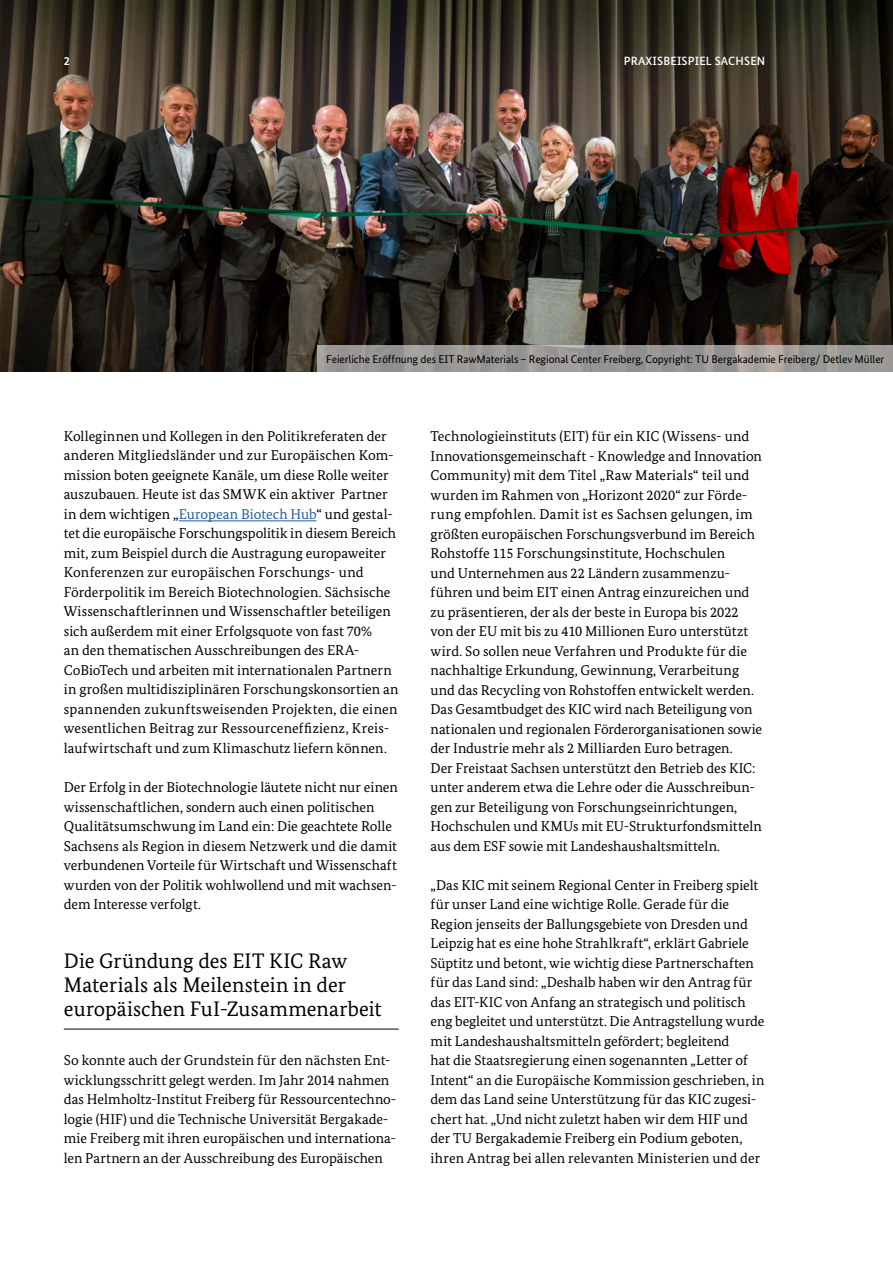
<style>
.page{position:relative;width:893px;height:1263px;background:#fff}
.page>*{position:absolute;margin:0;border:0;box-sizing:border-box;transform-origin:0 0}
.t1{font:21px/24px "Bundes Serif";letter-spacing:.005em;color:#000}
.t2{font:14.25px/19.5px "Bundes Serif";color:#000}
.t3{font:500 12px "Bundes Sans";letter-spacing:.01em;color:#fff}
.t4{font:700 12px "Bundes Sans";color:#fff}
.t5{font:11.25px "Bundes Sans";letter-spacing:-.005em;color:#000}
.s1{color:#215e9e}
</style>
<div class="page">
<hr style="left:179px;top:520px;width:137px;height:1px;background:#215e9e">
<img style="left:0;top:0;width:893px;height:372px">
<div style="left:318px;top:345px;width:575px;height:27px;background:#d5d5d5;opacity:.8"></div>
<hr style="left:64px;top:1029px;width:335px;height:1px;background:#000">
<p class="t4" style="left:64px;top:53px;width:7px">2</p>
<p class="t3" style="left:624px;top:53px;width:143px">PRAXISBEISPIEL SACHSEN</p>
<p class="t5" style="left:326px;top:352px;width:560px">Feierliche Eröffnung des EIT RawMaterials – Regional Center Freiberg, Copyright: TU Bergakademie Freiberg/ Detlev Müller</p>
<p class="t2" style="left:64px;top:426px;width:336px">Kolleginnen und Kollegen in den Politikreferaten der anderen Mitgliedsländer und zur Europäischen Kom&shy;mission boten geeignete Kanäle, um diese Rolle weiter auszubauen. Heute ist das SMWK ein aktiver Partner in dem wichtigen „<span class="s1">European Biotech Hub</span>“ und gestal&shy;tet die europäische Forschungspolitik in diesem Bereich mit, zum Beispiel durch die Austragung europaweiter Konferenzen zur europäischen Forschungs- und Förderpolitik im Bereich Biotechnologien. Sächsische Wissenschaftlerinnen und Wissenschaftler beteiligen sich außerdem mit einer Erfolgsquote von fast 70%<br>an den thematischen Ausschreibungen des ERA-CoBioTech und arbeiten mit internationalen Partnern in großen multidisziplinären Forschungskonsortien an spannenden zukunftsweisenden Projekten, die einen wesentlichen Beitrag zur Ressourceneffizienz, Kreis&shy;laufwirtschaft und zum Klimaschutz liefern können.</p>
<p class="t2" style="left:64px;top:777px;width:336px">Der Erfolg in der Biotechnologie läutete nicht nur einen wissenschaftlichen, sondern auch einen politischen Qualitätsumschwung im Land ein: Die geachtete Rolle Sachsens als Region in diesem Netzwerk und die damit verbundenen Vorteile für Wirtschaft und Wissenschaft wurden von der Politik wohlwollend und mit wachsen&shy;dem Interesse verfolgt.</p>
<h3 class="t1" style="left:64px;top:948px;width:319px">Die Gründung des EIT KIC Raw<br>Materials als Meilenstein in der europäischen FuI-Zusammenarbeit</h3>
<p class="t2" style="left:64px;top:1051px;width:334px">So konnte auch der Grundstein für den nächsten Ent&shy;wicklungsschritt gelegt werden. Im Jahr 2014 nahmen das Helmholtz-Institut Freiberg für Ressourcentechno&shy;logie (HIF) und die Technische Universität Bergakade&shy;mie Freiberg mit ihren europäischen und internationa&shy;len Partnern an der Ausschreibung des Europäischen</p>
<p class="t2" style="left:431px;top:426px;width:333px">Technologieinstituts (EIT) für ein KIC (Wissens- und Innovationsgemeinschaft - Knowledge and Innovation Community) mit dem Titel „Raw Materials“ teil und wurden im Rahmen von „Horizont 2020“ zur Förde&shy;rung empfohlen. Damit ist es Sachsen gelungen, im größten europäischen Forschungsverbund im Bereich Rohstoffe 115 Forschungsinstitute, Hochschulen<br>und Unternehmen aus 22 Ländern zusammenzu&shy;führen und beim EIT einen Antrag einzureichen und zu präsentieren, der als der beste in Europa bis 2022 von der EU mit bis zu 410 Millionen Euro unterstützt wird. So sollen neue Verfahren und Produkte für die nachhaltige Erkundung, Gewinnung, Verarbeitung und das Recycling von Rohstoffen entwickelt werden.<br>Das Gesamtbudget des KIC wird nach Beteiligung von nationalen und regionalen Förderorganisationen sowie der Industrie mehr als 2 Milliarden Euro betragen.<br>Der Freistaat Sachsen unterstützt den Betrieb des KIC: unter anderem etwa die Lehre oder die Ausschreibun&shy;gen zur Beteiligung von Forschungseinrichtungen, Hochschulen und KMUs mit EU-Strukturfondsmitteln aus dem ESF sowie mit Landeshaushaltsmitteln.</p>
<p class="t2" style="left:431px;top:875px;width:336px">„Das KIC mit seinem Regional Center in Freiberg spielt für unser Land eine wichtige Rolle. Gerade für die Region jenseits der Ballungsgebiete von Dresden und Leipzig hat es eine hohe Strahlkraft“, erklärt Gabriele Süptitz und betont, wie wichtig diese Partnerschaften für das Land sind: „Deshalb haben wir den Antrag für das EIT-KIC von Anfang an strategisch und politisch eng begleitet und unterstützt. Die Antragstellung wurde mit Landeshaushaltsmitteln gefördert; begleitend<br>hat die Staatsregierung einen sogenannten „Letter of Intent“ an die Europäische Kommission geschrieben, in dem das Land seine Unterstützung für das KIC zugesi&shy;chert hat. „Und nicht zuletzt haben wir dem HIF und der TU Bergakademie Freiberg ein Podium geboten, ihren Antrag bei allen relevanten Ministerien und der</p>
</div>
